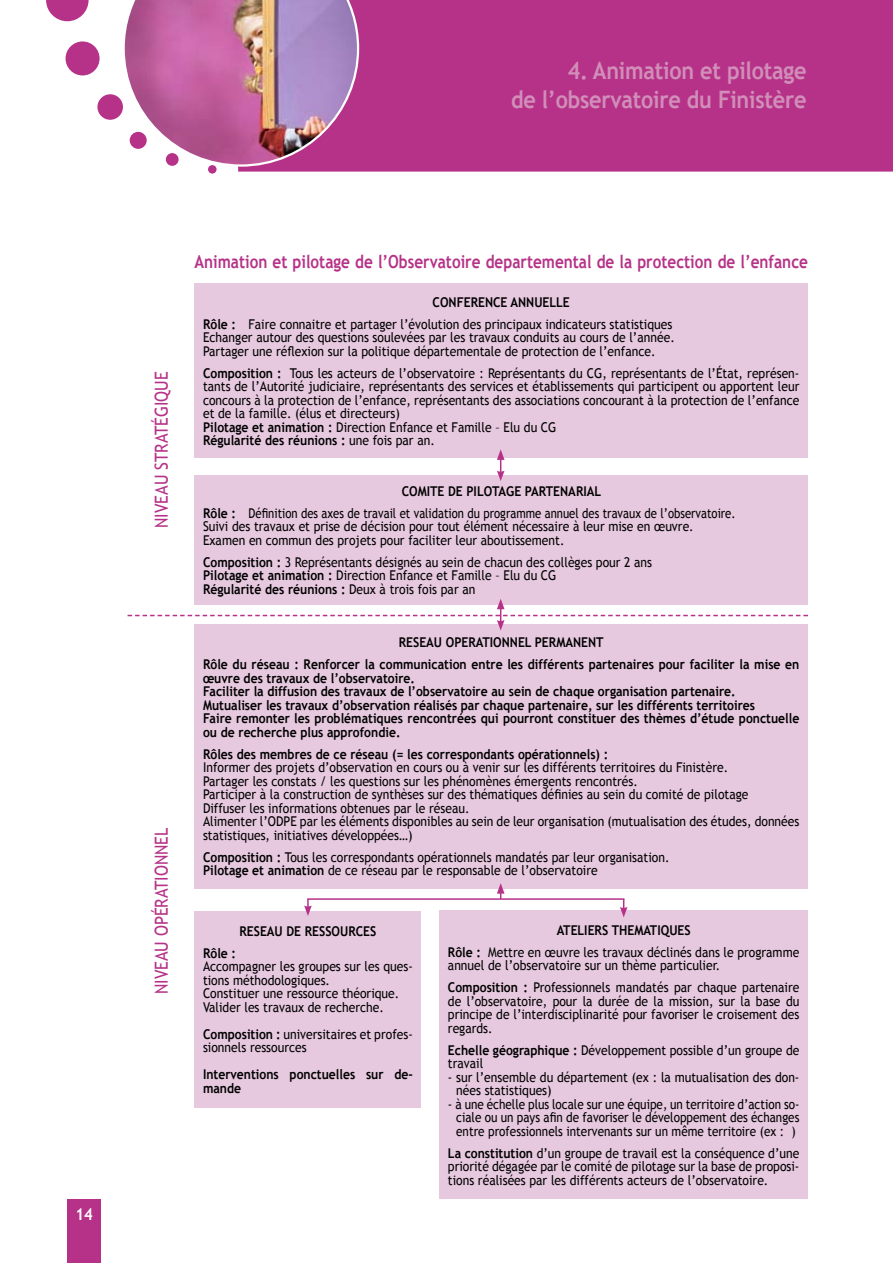
<style>
.page{position:relative;width:893px;height:1263px;background:#fff}
.page>*{position:absolute;margin:0;border:0;box-sizing:border-box;transform-origin:0 0}
.t1{font:700 24px/28.8px "Trebuchet MS";letter-spacing:-.01em;color:#d18eb9;text-align:right;scale:.9 1}
.t2{font:700 18px "Trebuchet MS";color:#b63288;scale:.85 1}
.t3{font:18px "Trebuchet MS";color:#b63288;scale:.9 1}
.t4{font:700 16.5px "Trebuchet MS";color:#fff;scale:.9 1}
.t5{font:13.5px/13.5px "Trebuchet MS";color:#000;scale:.9 1}
.t6{font:700 13.5px/13.5px "Trebuchet MS";color:#000;scale:.9 1}
.t7{font:13.5px/22px "Trebuchet MS";color:#000;scale:.84 1}
.s1{font-weight:700}
</style>
<div class="page">
<svg style="left:121px;top:0;width:117px;height:166px"></svg>
<svg style="left:238px;top:0;width:655px;height:172px;background:#b6408d"></svg>
<div style="left:208px;top:165px;width:9px;height:9px;background:#b63288;border-radius:50%"></div>
<div style="left:166px;top:153px;width:13px;height:13px;background:#b63288;border-radius:50%"></div>
<div style="left:130px;top:132px;width:17px;height:17px;background:#b63288;border-radius:50%"></div>
<div style="left:97px;top:94px;width:26px;height:26px;background:#b63288;border-radius:50%"></div>
<div style="left:66px;top:41px;width:34px;height:34px;background:#b63288;border-radius:50%"></div>
<svg style="left:46px;top:0;width:43px;height:21px"></svg>
<div style="left:195px;top:284px;width:613px;height:174px;background:#e7c9df"></div>
<div style="left:195px;top:475px;width:613px;height:130px;background:#e7c9df"></div>
<div style="left:195px;top:624px;width:613px;height:265px;background:#e7c9df"></div>
<div style="left:439px;top:911px;width:369px;height:288px;background:#e7c9df"></div>
<div style="left:195px;top:911px;width:226px;height:196px;background:#e7c9df"></div>
<svg style="left:497px;top:449px;width:7px;height:32px"></svg>
<svg style="left:497px;top:883px;width:7px;height:15px"></svg>
<svg style="left:304px;top:900px;width:8px;height:16px"></svg>
<svg style="left:620px;top:899px;width:7px;height:18px"></svg>
<hr style="left:307px;top:898px;width:317px;height:2px;background:#b63288">
<svg style="left:128px;top:599px;width:680px;height:31px"></svg>
<div style="left:67px;top:1199px;width:34px;height:64px;background:#b63288"></div>
<h1 class="t1" style="left:511px;top:57px;width:330px">4. Animation et pilotage<br>de l’observatoire du Finistère</h1>
<p class="t4" style="left:76px;top:1204px;width:21px">14</p>
<h2 class="t3" style="left:151px;top:528px;width:175px;rotate:-90deg">NIVEAU STRATÉGIQUE</h2>
<h2 class="t3" style="left:151px;top:994px;width:186px;rotate:-90deg">NIVEAU OPÉRATIONNEL</h2>
<h2 class="t2" style="left:195px;top:251px;width:723px">Animation et pilotage de l’Observatoire departemental de la protection de l’enfance</h2>
<p class="t5" style="left:203px;top:291px;width:523px;line-height:22px;text-indent:230px"><span class="s1">CONFERENCE ANNUELLE<br>Rôle :</span> Faire connaitre et partager l’évolution des principaux indicateurs statistiques</p>
<p class="t5" style="left:203px;top:331px;width:526px">Echanger autour des questions soulevées par les travaux conduits au cours de l’année.<br>Partager une réflexion sur la politique départementale de protection de l’enfance.</p>
<p class="t5" style="left:203px;top:366px;width:664px"><span class="s1">Composition :</span> Tous les acteurs de l’observatoire : Représentants du CG, représentants de l’État, représen&shy;tants de l’Autorité judiciaire, représentants des services et établissements qui participent ou apportent leur concours à la protection de l’enfance, représentants des associations concourant à la protection de l’enfance et de la famille. (élus et directeurs)<br><span class="s1">Pilotage et animation :</span> Direction Enfance et Famille – Elu du CG<br><span class="s1">Régularité des réunions :</span> une fois par an.</p>
<p class="t7" style="left:203px;top:480px;width:636px;text-indent:199px"><span class="s1">COMITE DE PILOTAGE PARTENARIAL<br>Rôle :</span> Définition des axes de travail et validation du programme annuel des travaux de l’observatoire.</p>
<p class="t5" style="left:203px;top:520px;width:547px">Suivi des travaux et prise de décision pour tout élément nécessaire à leur mise en œuvre.<br>Examen en commun des projets pour faciliter leur aboutissement.</p>
<p class="t5" style="left:203px;top:555px;width:501px"><span class="s1">Composition :</span> 3 Représentants désignés au sein de chacun des collèges pour 2 ans<br><span class="s1">Pilotage et animation :</span> Direction Enfance et Famille – Elu du CG<br><span class="s1">Régularité des réunions :</span> Deux à trois fois par an</p>
<p class="t6" style="left:203px;top:631px;width:664px;line-height:22px;text-align:center">RESEAU OPERATIONNEL PERMANENT<br>Rôle du réseau : Renforcer la communication entre les différents partenaires pour faciliter la mise en</p>
<p class="t6" style="left:203px;top:671px;width:664px">œuvre des travaux de l’observatoire.<br>Faciliter la diffusion des travaux de l’observatoire au sein de chaque organisation partenaire.<br>Mutualiser les travaux d’observation réalisés par chaque partenaire, sur les différents territoires<br>Faire remonter les problématiques rencontrées qui pourront constituer des thèmes d’étude ponctuelle ou de recherche plus approfondie.</p>
<p class="t6" style="left:203px;top:747px;width:452px">Rôles des membres de ce réseau (= les correspondants opérationnels) :</p>
<p class="t5" style="left:203px;top:761px;width:664px">Informer des projets d’observation en cours ou à venir sur les différents territoires du Finistère.<br>Partager les constats / les questions sur les phénomènes émergents rencontrés.<br>Participer à la construction de synthèses sur des thématiques définies au sein du comité de pilotage<br>Diffuser les informations obtenues par le réseau.<br>Alimenter l’ODPE par les éléments disponibles au sein de leur organisation (mutualisation des études, données statistiques, initiatives développées…)</p>
<p class="t5" style="left:203px;top:850px;width:520px"><span class="s1">Composition :</span> Tous les correspondants opérationnels mandatés par leur organisation.<br><span class="s1">Pilotage et animation</span> de ce réseau par le responsable de l’observatoire</p>
<p class="t6" style="left:239px;top:924px;width:154px">RESEAU DE RESSOURCES</p>
<p class="t6" style="left:203px;top:946px;width:38px">Rôle :</p>
<p class="t5" style="left:203px;top:960px;width:235px">Accompagner les groupes sur les ques&shy;tions méthodologiques.<br>Constituer une ressource théorique.<br>Valider les travaux de recherche.</p>
<p class="t5" style="left:203px;top:1027px;width:235px"><span class="s1">Composition :</span> universitaires et profes&shy;sionnels ressources</p>
<p class="t6" style="left:203px;top:1067px;width:235px">Interventions ponctuelles sur de&shy;mande</p>
<p class="t5" style="left:448px;top:919px;width:392px;line-height:22px;text-align:center"><span class="s1">ATELIERS THEMATIQUES<br>Rôle :</span> Mettre en œuvre les travaux déclinés dans le programme</p>
<p class="t5" style="left:448px;top:955px;width:392px;line-height:22px">annuel de l’observatoire sur un thème particulier.<br><span class="s1">Composition :</span> Professionnels mandatés par chaque partenaire</p>
<p class="t5" style="left:448px;top:995px;width:392px;text-align:justify">de l’observatoire, pour la durée de la mission, sur la base du principe de l’interdisciplinarité pour favoriser le croisement des regards.</p>
<p class="t5" style="left:448px;top:1044px;width:392px"><span class="s1">Echelle géographique :</span> Développement possible d’un groupe de travail</p>
<p class="t5" style="left:456px;top:1071px;width:383px;text-indent:-8px">- sur l’ensemble du département (ex : la mutualisation des don&shy;nées statistiques)</p>
<p class="t5" style="left:456px;top:1098px;width:383px;text-align:justify;text-indent:-8px">- à une échelle plus locale sur une équipe, un territoire d’action so&shy;ciale ou un pays afin de favoriser le développement des échanges entre professionnels intervenants sur un même territoire (ex : )</p>
<p class="t5" style="left:448px;top:1147px;width:392px;text-align:justify"><span class="s1">La constitution</span> d’un groupe de travail est la conséquence d’une priorité dégagée par le comité de pilotage sur la base de proposi&shy;tions réalisées par les différents acteurs de l’observatoire.</p>
</div>
